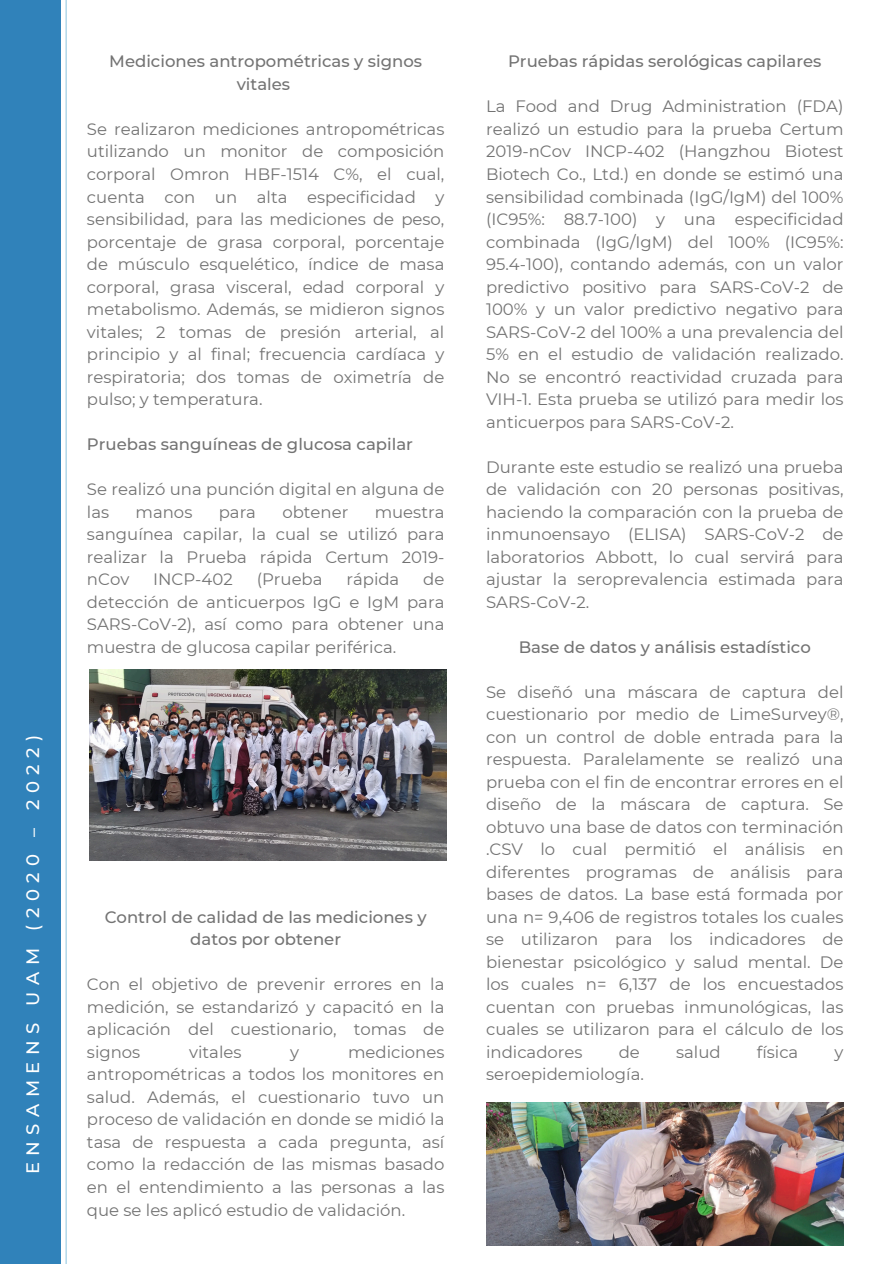
<style>
.page{position:relative;width:894px;height:1264px;background:#fff}
.page>*{position:absolute;margin:0;border:0;box-sizing:border-box;transform-origin:0 0}
.t1{font:500 18px "Montserrat";letter-spacing:.355em;color:#fff}
.t2{font:16.5px/22.5px "Montserrat";color:#737373;text-align:justify}
.t3{font:500 16.5px/22.5px "Montserrat";color:#737373;text-align:center}
</style>
<div class="page">
<hr style="left:66px;top:0;width:1px;height:1263px;background:#98cae2">
<div style="left:0;top:0;width:61px;height:1263px;background:#3082ba"></div>
<img style="left:89px;top:669px;width:357px;height:192px">
<img style="left:486px;top:1102px;width:356px;height:143px">
<h2 class="t1" style="left:22px;top:1174px;width:440px;rotate:-90deg">ENSAMENS UAM (2020 – 2022)</h2>
<h1 class="t3" style="left:109px;top:50px;width:314px">Mediciones antropométricas y signos vitales</h1>
<p class="t2" style="left:87px;top:118px;width:359px">Se realizaron mediciones antropométricas utilizando un monitor de composición corporal Omron HBF-1514 C%, el cual, cuenta con un alta especificidad y sensibilidad, para las mediciones de peso, porcentaje de grasa corporal, porcentaje de músculo esquelético, índice de masa corporal, grasa visceral, edad corporal y metabolismo. Además, se midieron signos vitales; 2 tomas de presión arterial, al principio y al final; frecuencia cardíaca y respiratoria; dos tomas de oximetría de pulso; y temperatura.</p>
<h2 class="t3" style="left:87px;top:433px;width:327px">Pruebas sanguíneas de glucosa capilar</h2>
<p class="t2" style="left:87px;top:478px;width:359px">Se realizó una punción digital en alguna de las</p>
<p class="t2" style="left:135px;top:500px;width:58px">manos</p>
<p class="t2" style="left:219px;top:500px;width:39px">para</p>
<p class="t2" style="left:282px;top:500px;width:67px">obtener</p>
<p class="t2" style="left:87px;top:500px;width:359px;text-indent:287px">muestra sanguínea capilar, la cual se utilizó para realizar la Prueba rápida Certum 2019- nCov</p>
<p class="t2" style="left:87px;top:568px;width:359px;text-indent:336px">de detección de anticuerpos IgG e IgM para SARS-CoV-2), así como para obtener una muestra de glucosa capilar periférica.</p>
<p class="t2" style="left:153px;top:568px;width:81px">INCP-402</p>
<p class="t2" style="left:256px;top:568px;width:67px">(Prueba</p>
<p class="t2" style="left:346px;top:568px;width:54px">rápida</p>
<h2 class="t3" style="left:105px;top:905px;width:323px">Control de calidad de las mediciones y datos por obtener</h2>
<p class="t2" style="left:87px;top:973px;width:359px">Con el objetivo de prevenir errores en la medición, se estandarizó y capacitó en la aplicación del cuestionario, tomas de signos</p>
<p class="t2" style="left:87px;top:1040px;width:359px;text-indent:261px">mediciones antropométricas a todos los monitores en salud. Además, el cuestionario tuvo un proceso de validación en donde se midió la tasa de respuesta a cada pregunta, así como la redacción de las mismas basado en el entendimiento a las personas a las que se les aplicó estudio de validación.</p>
<p class="t2" style="left:189px;top:1040px;width:54px">vitales</p>
<p class="t2" style="left:290px;top:1040px;width:10px">y</p>
<p class="t3" style="left:508px;top:50px;width:315px">Pruebas rápidas serológicas capilares</p>
<p class="t2" style="left:486px;top:95px;width:359px">La Food and Drug Administration (FDA) realizó un estudio para la prueba Certum 2019-nCov INCP-402 (Hangzhou Biotest Biotech Co., Ltd.) en donde se estimó una sensibilidad combinada (IgG/IgM) del 100% (IC95%: 88.7-100) y una especificidad combinada (IgG/IgM) del 100% (IC95%:<br>95.4-100), contando además, con un valor predictivo positivo para SARS-CoV-2 de 100% y un valor predictivo negativo para SARS-CoV-2 del 100% a una prevalencia del 5% en el estudio de validación realizado.<br>No se encontró reactividad cruzada para VIH-1. Esta prueba se utilizó para medir los anticuerpos para SARS-CoV-2.</p>
<h2 class="t2" style="left:486px;top:455px;width:359px">Durante este estudio se realizó una prueba de validación con 20 personas positivas, haciendo la comparación con la prueba de inmunoensayo (ELISA) SARS-CoV-2 de laboratorios Abbott, lo cual servirá para ajustar la seroprevalencia estimada para SARS-CoV-2.</h2>
<p class="t3" style="left:518px;top:635px;width:293px">Base de datos y análisis estadístico</p>
<p class="t2" style="left:486px;top:680px;width:359px">Se diseñó una máscara de captura del cuestionario por medio de LimeSurvey®, con un control de doble entrada para la respuesta. Paralelamente se realizó una prueba con el fin de encontrar errores en el diseño de la máscara de captura. Se obtuvo una base de datos con terminación .CSV lo cual permitió el análisis en diferentes programas de análisis para bases de datos. La base está formada por una n= 9,406 de registros totales los cuales se utilizaron para los indicadores de bienestar psicológico y salud mental. De los cuales n= 6,137 de los encuestados cuentan con pruebas inmunológicas, las cuales se utilizaron para el cálculo de los indicadores</p>
<p class="t2" style="left:618px;top:1040px;width:23px">de</p>
<p class="t2" style="left:676px;top:1040px;width:46px">salud</p>
<p class="t2" style="left:756px;top:1040px;width:43px">física</p>
<p class="t2" style="left:834px;top:1040px;width:10px">y</p>
<p class="t2" style="left:486px;top:1063px;width:159px">seroepidemiología.</p>
</div>
